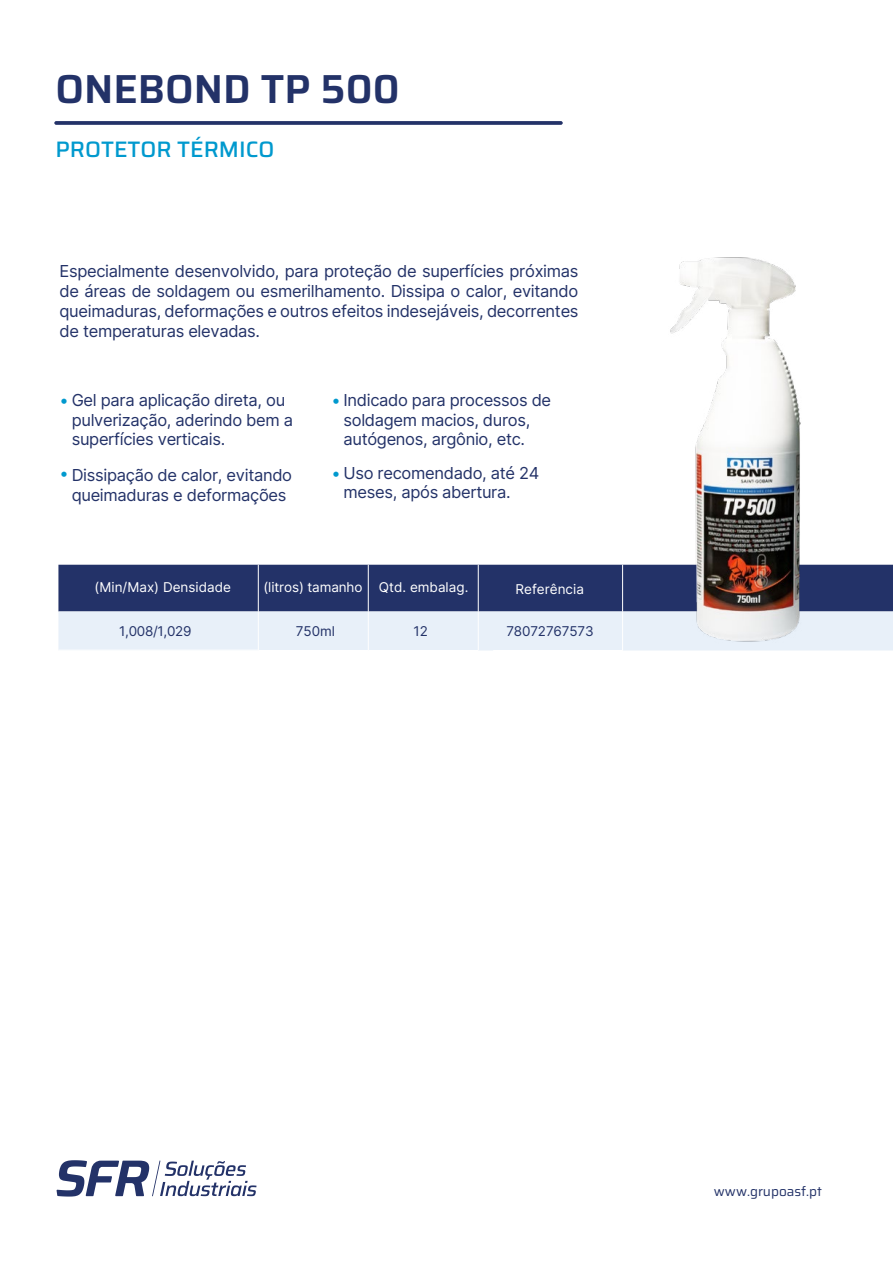
<style>
.page{position:relative;width:893px;height:1263px;background:#fff}
.page>*{position:absolute;margin:0;border:0;box-sizing:border-box;transform-origin:0 0}
.t1{font:600 40.5px "Saira";color:#233268}
.t2{font:500 22.35px "Saira";color:#0099ce}
.t3{font:16.5px/19.8px "Inter";letter-spacing:-.02em;color:#233268}
.t4{font:13.5px "Inter";color:#fff}
.t5{font:13.5px "Inter";letter-spacing:-.01em;color:#233268}
.t6{font:13.5px "Saira";color:#233268}
.s1{color:#0099ce}
</style>
<div class="page">
<svg style="left:58px;top:565px;width:835px;height:85px;background:#7e89aa"></svg>
<hr style="left:258px;top:611px;width:1px;height:39px;background:#fff">
<hr style="left:368px;top:611px;width:1px;height:39px;background:#fff">
<hr style="left:478px;top:611px;width:1px;height:39px;background:#fff">
<hr style="left:622px;top:611px;width:1px;height:39px;background:#fff">
<hr style="left:368px;top:565px;width:1px;height:46px;background:#fff">
<hr style="left:478px;top:565px;width:1px;height:46px;background:#fff">
<hr style="left:258px;top:565px;width:1px;height:46px;background:#fff">
<hr style="left:622px;top:565px;width:1px;height:46px;background:#fff">
<img style="left:669px;top:257px;width:132px;height:389px">
<svg style="left:54px;top:121px;width:509px;height:4px;background:#303e71"></svg>
<svg style="left:57px;top:1160px;width:200px;height:36px"></svg>
<h1 class="t1" style="left:55px;top:56px;width:346px">ONEBOND TP 500</h1>
<h2 class="t2" style="left:55px;top:131px;width:221px">PROTETOR TÉRMICO</h2>
<p class="t3" style="left:60px;top:261px;width:521px;text-align:justify">Especialmente desenvolvido, para proteção de superfícies próximas de áreas de soldagem ou esmerilhamento. Dissipa o calor, evitando queimaduras, deformações e outros efeitos indesejáveis, decorrentes de temperaturas elevadas.</p>
<p class="t3" style="left:72px;top:389px;width:223px;text-indent:-12px"><span class="s1">•</span> Gel para aplicação direta, ou pulverização, aderindo bem a superfícies verticais.</p>
<p class="t3" style="left:60px;top:465px;width:234px;text-align:center"><span class="s1">•</span> Dissipação de calor, evitando queimaduras e deformações</p>
<p class="t3" style="left:344px;top:389px;width:209px;text-indent:-12px"><span class="s1">•</span> Indicado para processos de soldagem macios, duros, autógenos, argônio, etc.</p>
<p class="t3" style="left:343px;top:462px;width:197px;text-indent:-12px"><span class="s1">•</span> Uso recomendado, até 24 meses, após abertura.</p>
<p class="t4" style="left:95px;top:577px;width:138px">(Min/Max) Densidade</p>
<p class="t4" style="left:263px;top:577px;width:206px">(litros) tamanho Qtd. embalag.</p>
<p class="t4" style="left:516px;top:579px;width:70px">Referência</p>
<p class="t5" style="left:119px;top:621px;width:74px">1,008/1,029</p>
<p class="t5" style="left:296px;top:621px;width:41px">750ml</p>
<p class="t5" style="left:413px;top:621px;width:16px">12</p>
<p class="t5" style="left:506px;top:621px;width:89px">78072767573</p>
<p class="t6" style="left:714px;top:1180px;width:110px">www.grupoasf.pt</p>
</div>
